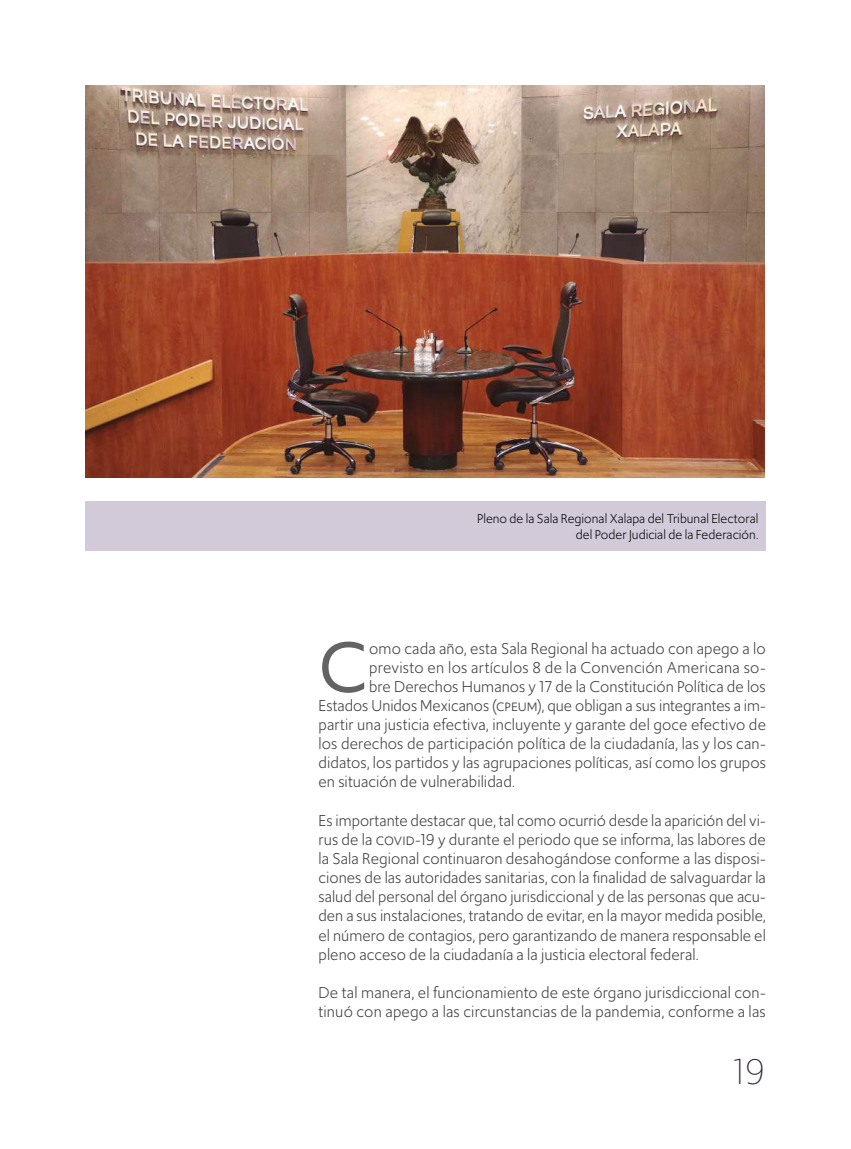
<style>
.page{position:relative;width:851px;height:1149px;background:#fff}
.page>*{position:absolute;margin:0;border:0;box-sizing:border-box;transform-origin:0 0}
.t1{font:74.7px "Upgrade";color:#646363}
.t2{font:300 37.5px "Upgrade";color:#312439}
.t3{font:16.5px/19.2px "Upgrade";letter-spacing:.005em;color:#3c3c3b;text-align:justify}
.t4{font:13.5px/16.5px "Upgrade";color:#000;text-align:right}
</style>
<div class="page">
<div style="left:85px;top:501px;width:680px;height:50px;background:#d2cad9"></div>
<img style="left:86px;top:85px;width:678px;height:392px">
<p class="t4" style="left:477px;top:510px;width:283px">Pleno de la Sala Regional Xalapa del Tribunal Electoral del Poder Judicial de la Federación.</p>
<h1 class="t1" style="left:318px;top:617px;width:51px">C</h1>
<p class="t3" style="left:369px;top:638px;width:398px">omo cada año, esta Sala Regional ha actuado con apego a lo</p>
<p class="t3" style="left:369px;top:657px;width:398px">previsto en los artículos 8 de la Convención Americana so-</p>
<p class="t3" style="left:369px;top:676px;width:398px">bre Derechos Humanos y 17 de la Constitución Política de los</p>
<p class="t3" style="left:318px;top:695px;width:449px">Estados Unidos Mexicanos (cpeum), que obligan a sus integrantes a im-</p>
<p class="t3" style="left:318px;top:714px;width:449px">partir una justicia efectiva, incluyente y garante del goce efectivo de</p>
<p class="t3" style="left:318px;top:733px;width:449px">los derechos de participación política de la ciudadanía, las y los can-</p>
<p class="t3" style="left:318px;top:753px;width:449px">didatos, los partidos y las agrupaciones políticas, así como los grupos</p>
<p class="t3" style="left:318px;top:772px;width:198px">en situación de vulnerabilidad.</p>
<p class="t3" style="left:318px;top:810px;width:449px">Es importante destacar que, tal como ocurrió desde la aparición del vi&shy;rus de la covid-19 y durante el periodo que se informa, las labores de la Sala Regional continuaron desahogándose conforme a las disposi&shy;ciones de las autoridades sanitarias, con la finalidad de salvaguardar la salud del personal del órgano jurisdiccional y de las personas que acu&shy;den a sus instalaciones, tratando de evitar, en la mayor medida posible, el número de contagios, pero garantizando de manera responsable el pleno acceso de la ciudadanía a la justicia electoral federal.</p>
<p class="t3" style="left:318px;top:982px;width:449px">De tal manera, el funcionamiento de este órgano jurisdiccional con&shy;tinuó con apego a las circunstancias de la pandemia, conforme a las</p>
<h2 class="t2" style="left:732px;top:1045px;width:33px">19</h2>
</div>
